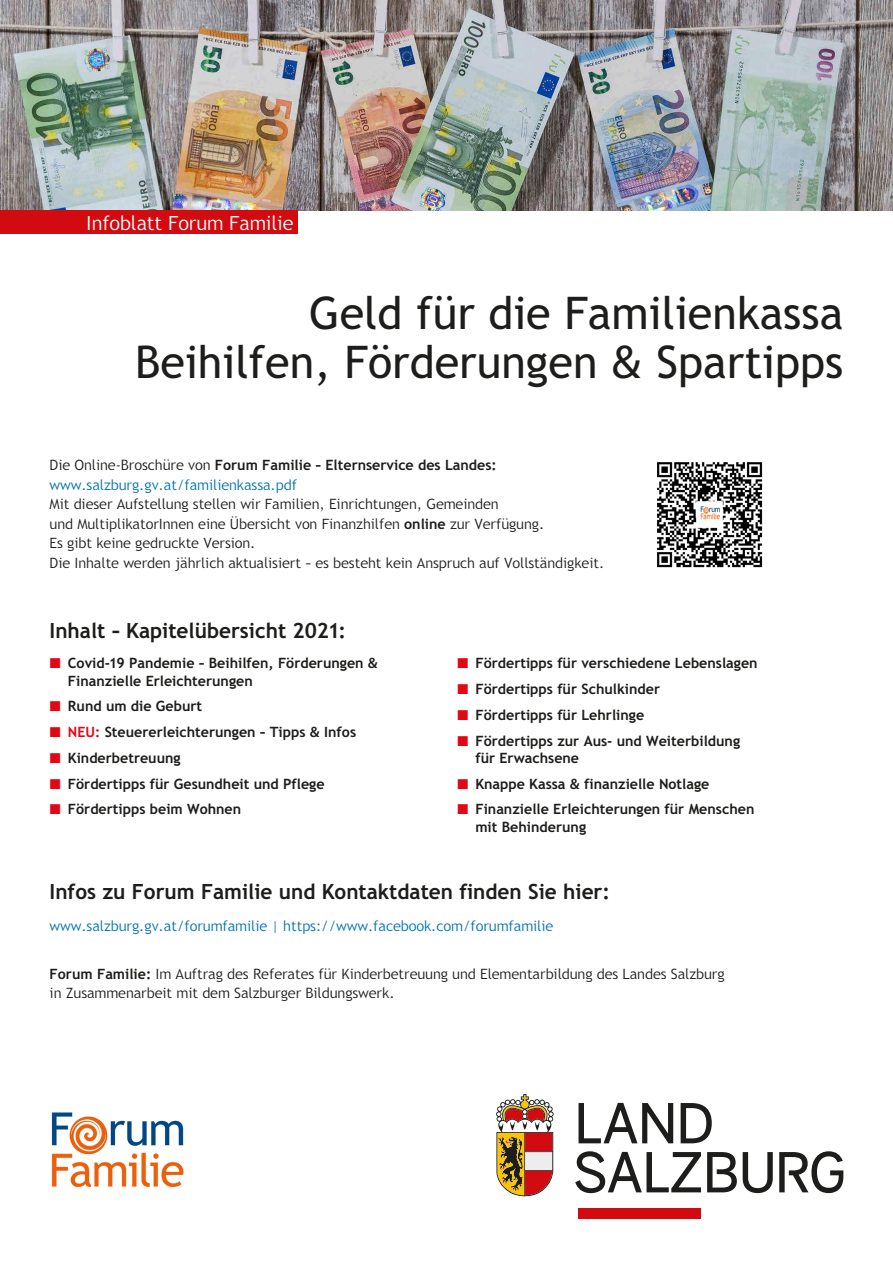
<style>
.page{position:relative;width:893px;height:1263px;background:#fff}
.page>*{position:absolute;margin:0;border:0;box-sizing:border-box;transform-origin:0 0}
.t1{font:45px/49.5px "Trebuchet SBG2";color:#1d1d1b;text-align:right}
.t2{font:700 21px "Trebuchet SBG2";color:#1d1d1b}
.t3{font:300 19.5px "Trebuchet SBG2";color:#fff}
.t4{font:700 14.25px/17.2px "Trebuchet SBG2";color:#1d1d1b}
.t5{font:300 14.25px/19.5px "Trebuchet SBG2";color:#1d1d1b}
.t6{font:300 14.25px "Trebuchet SBG2";color:#0073b3}
.s1{font-weight:300}
.s2{font-weight:300;color:#0073b3}
.s3{font-weight:700}
.s4{color:#e30614}
</style>
<div class="page">
<img style="left:0;top:0;width:893px;height:210px">
<svg style="left:496px;top:1094px;width:58px;height:102px"></svg>
<div style="left:579px;top:1208px;width:122px;height:10px;background:#d20b11"></div>
<svg style="left:575px;top:1103px;width:268px;height:90px"></svg>
<img style="left:51px;top:1112px;width:133px;height:75px">
<div style="left:0;top:210px;width:298px;height:24px;background:#d20b11"></div>
<img style="left:657px;top:462px;width:105px;height:106px">
<h3 class="t3" style="left:86px;top:211px;width:209px">Infoblatt Forum Familie</h3>
<h1 class="t1" style="left:135px;top:289px;width:710px">Geld für die Familienkassa<br>Beihilfen, Förderungen &amp; Spartipps</h1>
<p class="t4" style="left:50px;top:455px;width:449px;line-height:19.5px"><span class="s1">Die Online-Broschüre von</span> Forum Familie – Elternservice des Landes: <span class="s2">www.salzburg.gv.at/familienkassa.pdf</span></p>
<p class="t5" style="left:50px;top:494px;width:556px">Mit dieser Aufstellung stellen wir Familien, Einrichtungen, Gemeinden<br>und MultiplikatorInnen eine Übersicht von Finanzhilfen <span class="s3">online</span> zur Verfügung.<br>Es gibt keine gedruckte Version.<br>Die Inhalte werden jährlich aktualisiert – es besteht kein Anspruch auf Vollständigkeit.</p>
<h2 class="t2" style="left:50px;top:618px;width:298px">Inhalt – Kapitelübersicht 2021:</h2>
<p class="t4" style="left:68px;top:655px;width:312px;text-indent:-18px"><span class="s4">■</span> Covid-19 Pandemie – Beihilfen, Förderungen &amp;<br>Finanzielle Erleichterungen</p>
<p class="t4" style="left:50px;top:698px;width:154px"><span class="s4">■</span> Rund um die Geburt</p>
<p class="t4" style="left:50px;top:723px;width:308px"><span class="s4">■ NEU:</span> Steuererleichterungen – Tipps &amp; Infos</p>
<p class="t4" style="left:50px;top:749px;width:132px"><span class="s4">■</span> Kinderbetreuung</p>
<p class="t4" style="left:50px;top:775px;width:276px"><span class="s4">■</span> Fördertipps für Gesundheit und Pflege</p>
<p class="t4" style="left:50px;top:801px;width:193px"><span class="s4">■</span> Fördertipps beim Wohnen</p>
<p class="t4" style="left:457px;top:655px;width:302px"><span class="s4">■</span> Fördertipps für verschiedene Lebenslagen</p>
<p class="t4" style="left:457px;top:680px;width:204px"><span class="s4">■</span> Fördertipps für Schulkinder</p>
<p class="t4" style="left:457px;top:706px;width:188px"><span class="s4">■</span> Fördertipps für Lehrlinge</p>
<p class="t4" style="left:475px;top:732px;width:266px;text-indent:-18px"><span class="s4">■</span> Fördertipps zur Aus- und Weiterbildung für Erwachsene</p>
<p class="t4" style="left:457px;top:775px;width:253px"><span class="s4">■</span> Knappe Kassa &amp; finanzielle Notlage</p>
<p class="t4" style="left:475px;top:801px;width:280px;text-indent:-18px"><span class="s4">■</span> Finanzielle Erleichterungen für Menschen mit Behinderung</p>
<h2 class="t2" style="left:50px;top:878px;width:562px">Infos zu Forum Familie und Kontaktdaten finden Sie hier:</h2>
<p class="t6" style="left:50px;top:918px;width:505px">www.salzburg.gv.at/forumfamilie | https://www.facebook.com/forumfamilie</p>
<p class="t5" style="left:50px;top:964px;width:676px"><span class="s3">Forum Familie:</span> Im Auftrag des Referates für Kinderbetreuung und Elementarbildung des Landes Salzburg in Zusammenarbeit mit dem Salzburger Bildungswerk.</p>
</div>
